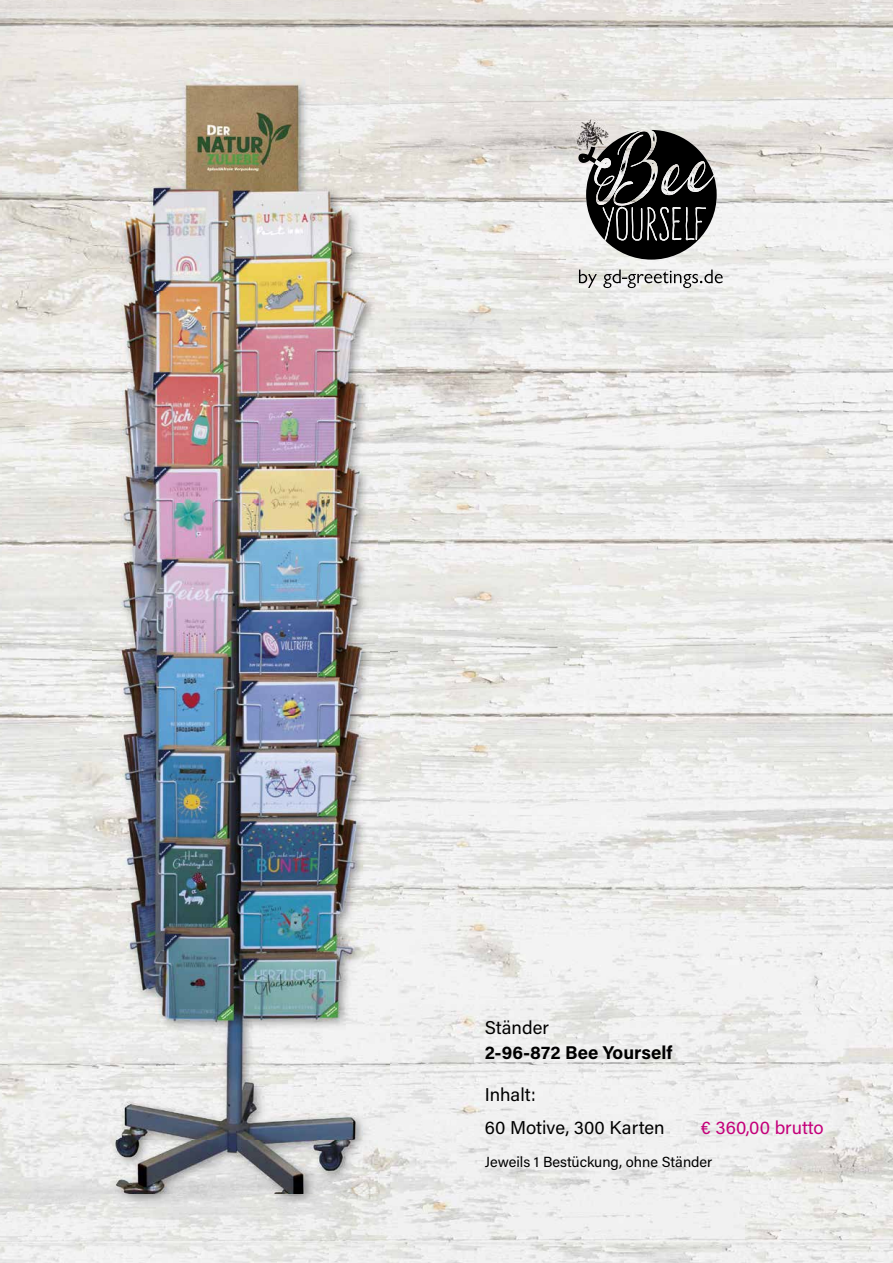
<style>
.page{position:relative;width:893px;height:1263px;background:#fff}
.page>*{position:absolute;margin:0;border:0;box-sizing:border-box;transform-origin:0 0}
.t1{font:18.6px/33px "Acumin Pro";color:#000}
.t2{font:700 18.6px "Acumin Pro";color:#000}
.t3{font:18.6px "Acumin Pro";color:#c4007a}
.t4{font:14.7px "Acumin Pro";color:#000}
</style>
<div class="page">
<img style="left:421px;top:470px;width:472px;height:793px">
<img style="left:389px;top:235px;width:504px;height:235px">
<img style="left:684px;top:0;width:209px;height:235px">
<img style="left:368px;top:0;width:316px;height:146px">
<img style="left:389px;top:146px;width:197px;height:89px">
<img style="left:0;top:1205px;width:421px;height:58px">
<img style="left:378px;top:470px;width:43px;height:735px">
<img style="left:0;top:0;width:368px;height:58px">
<img style="left:0;top:58px;width:92px;height:1117px">
<img style="left:110px;top:106px;width:268px;height:1101px">
<img style="left:92px;top:54px;width:297px;height:52px">
<img style="left:92px;top:105px;width:18px;height:1089px">
<img style="left:378px;top:105px;width:11px;height:1089px">
<img style="left:586px;top:130px;width:131px;height:130px">
<img style="left:613px;top:130px;width:45px;height:76px">
<img style="left:603px;top:207px;width:83px;height:34px">
<img style="left:571px;top:116px;width:40px;height:36px">
<img style="left:579px;top:270px;width:144px;height:13px">
<img style="left:594px;top:158px;width:18px;height:20px">
<img style="left:578px;top:147px;width:18px;height:16px">
<p class="t1" style="left:485px;top:1010px;width:66px">Ständer</p>
<p class="t2" style="left:485px;top:1039px;width:189px">2-96-872 Bee Yourself</p>
<p class="t1" style="left:485px;top:1077px;width:181px">Inhalt:<br>60 Motive, 300 Karten</p>
<p class="t3" style="left:701px;top:1115px;width:125px">€ 360,00 brutto</p>
<p class="t4" style="left:485px;top:1152px;width:229px">Jeweils 1 Bestückung, ohne Ständer</p>
</div>
